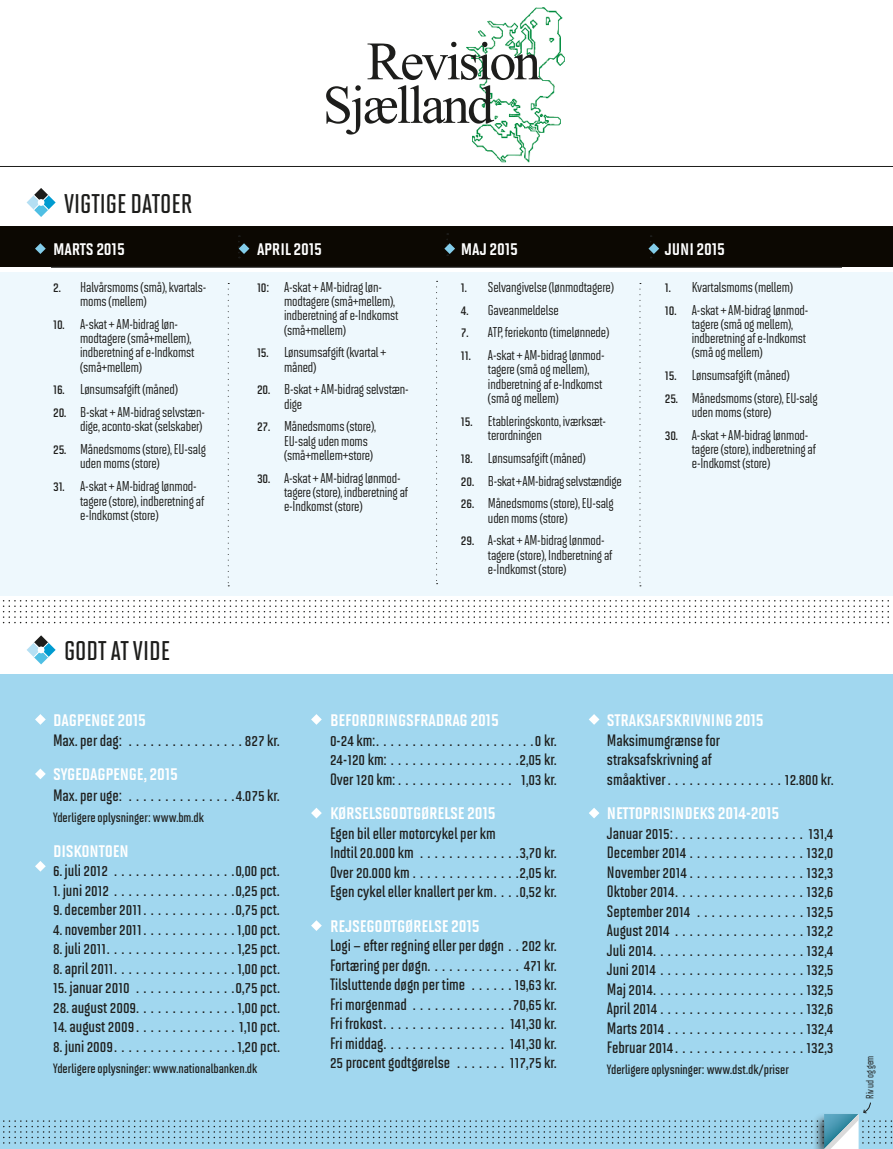
<style>
.page{position:relative;width:893px;height:1149px;background:#fff}
.page>*{position:absolute;margin:0;border:0;box-sizing:border-box;transform-origin:0 0}
.t1{font:54px/43.5px "Times New Roman";letter-spacing:-.045em;color:#1d1d1b}
.t2{font:27px "Solano Gothic MVB Sb Cap";color:#1d1d1b}
.t3{font:19.5px "Solano Gothic MVB Bd SC";letter-spacing:-.01em;color:#fff}
.t4{font:600 16.5px/19.5px "Solano Gothic MVB";color:#1d1d1b;text-align:justify}
.t5{font:500 14.25px/14.2px "Solano Gothic MVB";letter-spacing:-.01em;color:#1d1d1b}
.t6{font:600 13.5px "Solano Gothic MVB";color:#1d1d1b}
.t7{font:500 10.5px "Solano Gothic MVB";letter-spacing:-.01em;color:#1d1d1b}
.s1{font-weight:600}
</style>
<div class="page">
<div style="left:0;top:272px;width:893px;height:323px;background:#eef8fd"></div>
<div style="left:0;top:674px;width:893px;height:474px;background:#a1d7ef"></div>
<div style="left:0;top:226px;width:893px;height:41px;background:#0c0802"></div>
<svg style="left:2px;top:600px;width:887px;height:23px"></svg>
<svg style="left:35px;top:714px;width:11px;height:10px"></svg>
<svg style="left:311px;top:714px;width:11px;height:10px"></svg>
<svg style="left:589px;top:714px;width:10px;height:10px"></svg>
<svg style="left:35px;top:768px;width:11px;height:11px"></svg>
<svg style="left:311px;top:808px;width:11px;height:10px"></svg>
<svg style="left:589px;top:808px;width:10px;height:10px"></svg>
<svg style="left:35px;top:861px;width:11px;height:10px"></svg>
<svg style="left:311px;top:920px;width:11px;height:10px"></svg>
<svg style="left:27px;top:188px;width:29px;height:29px"></svg>
<svg style="left:27px;top:635px;width:29px;height:29px"></svg>
<hr style="left:51px;top:267px;width:791px;height:1px;background:#1d1d1b">
<svg style="left:436px;top:281px;width:2px;height:303px"></svg>
<svg style="left:640px;top:283px;width:1px;height:303px"></svg>
<svg style="left:228px;top:283px;width:1px;height:303px"></svg>
<svg style="left:35px;top:243px;width:11px;height:11px"></svg>
<svg style="left:238px;top:235px;width:11px;height:23px"></svg>
<svg style="left:444px;top:233px;width:11px;height:23px"></svg>
<svg style="left:648px;top:235px;width:11px;height:23px"></svg>
<hr style="left:0;top:166px;width:893px;height:1px;background:#1d1d1b">
<svg style="left:0;top:1102px;width:893px;height:47px"></svg>
<img style="left:466px;top:7px;width:99px;height:156px">
<h2 class="t2" style="left:64px;top:188px;width:130px">VIGTIGE DATOER</h2>
<p class="t3" style="left:53px;top:237px;width:73px">MARTS 2015</p>
<p class="t5" style="left:80px;top:280px;width:128px;text-indent:-27px"><span class="s1">2.</span> Halvårsmoms (små), kvartals&shy;moms (mellem)</p>
<p class="t5" style="left:80px;top:317px;width:116px;text-indent:-27px"><span class="s1">10.</span> A-skat + AM-bidrag løn&shy;modtagere (små+mellem), indberetning af e-Indkomst (små+mellem)</p>
<p class="t5" style="left:53px;top:382px;width:126px"><span class="s1">16.</span> Lønsumsafgift (måned)</p>
<p class="t5" style="left:53px;top:405px;width:153px;text-align:right"><span class="s1">20.</span> B-skat + AM-bidrag selvstæn&shy;dige, aconto-skat (selskaber)</p>
<p class="t5" style="left:80px;top:442px;width:127px;text-indent:-27px"><span class="s1">25.</span> Månedsmoms (store), EU-salg uden moms (store)</p>
<p class="t5" style="left:80px;top:479px;width:126px;text-indent:-27px"><span class="s1">31.</span> A-skat + AM-bidrag lønmod&shy;tagere (store), indberetning af e-Indkomst (store)</p>
<h2 class="t2" style="left:64px;top:635px;width:107px">GODT AT VIDE</h2>
<h1 class="t1" style="left:323px;top:39px;width:220px;text-indent:44px">Revision<br>Sjælland</h1>
<p class="t3" style="left:257px;top:237px;width:67px">APRIL 2015</p>
<p class="t5" style="left:284px;top:280px;width:116px;text-indent:-27px"><span class="s1">10:</span> A-skat + AM-bidrag løn&shy;modtagere (små+mellem), indberetning af e-Indkomst (små+mellem)</p>
<p class="t5" style="left:284px;top:345px;width:104px;text-indent:-27px"><span class="s1">15.</span> Lønsumsafgift (kvartal + måned)</p>
<p class="t5" style="left:284px;top:382px;width:126px;text-indent:-27px"><span class="s1">20.</span> B-skat + AM-bidrag selvstæn&shy;dige</p>
<p class="t5" style="left:284px;top:419px;width:93px;text-indent:-27px"><span class="s1">27.</span> Månedsmoms (store),<br>EU-salg uden moms (små+mellem+store)</p>
<p class="t5" style="left:284px;top:470px;width:126px;text-indent:-27px"><span class="s1">30.</span> A-skat + AM-bidrag lønmod&shy;tagere (store), indberetning af e-Indkomst (store)</p>
<p class="t3" style="left:461px;top:237px;width:59px">MAJ 2015</p>
<p class="t5" style="left:461px;top:280px;width:154px"><span class="s1">1.</span> Selvangivelse (lønmodtagere)</p>
<p class="t5" style="left:461px;top:302px;width:99px"><span class="s1">4.</span> Gaveanmeldelse</p>
<p class="t5" style="left:461px;top:325px;width:150px"><span class="s1">7.</span> ATP, feriekonto (timelønnede)</p>
<p class="t5" style="left:488px;top:348px;width:118px;text-indent:-27px"><span class="s1">11.</span> A-skat + AM-bidrag lønmod&shy;tagere (små og mellem), indberetning af e-Indkomst (små og mellem)</p>
<p class="t5" style="left:488px;top:413px;width:119px;text-indent:-27px"><span class="s1">15.</span> Etableringskonto, iværksæt&shy;terordningen</p>
<p class="t5" style="left:461px;top:450px;width:126px"><span class="s1">18.</span> Lønsumsafgift (måned)</p>
<p class="t5" style="left:461px;top:473px;width:162px"><span class="s1">20.</span> B-skat + AM-bidrag selvstændige</p>
<p class="t5" style="left:488px;top:496px;width:127px;text-indent:-27px"><span class="s1">26.</span> Månedsmoms (store), EU-salg uden moms (store)</p>
<p class="t5" style="left:488px;top:533px;width:126px;text-indent:-27px"><span class="s1">29.</span> A-skat + AM-bidrag lønmod&shy;tagere (store), Indberetning af e-Indkomst (store)</p>
<p class="t3" style="left:665px;top:237px;width:62px">JUNI 2015</p>
<p class="t5" style="left:665px;top:280px;width:130px"><span class="s1">1.</span> Kvartalsmoms (mellem)</p>
<p class="t5" style="left:692px;top:302px;width:118px;text-indent:-27px"><span class="s1">10.</span> A-skat + AM-bidrag lønmod&shy;tagere (små og mellem), indberetning af e-Indkomst (små og mellem)</p>
<p class="t5" style="left:665px;top:368px;width:126px"><span class="s1">15.</span> Lønsumsafgift (måned)</p>
<p class="t5" style="left:692px;top:391px;width:127px;text-indent:-27px"><span class="s1">25.</span> Månedsmoms (store), EU-salg uden moms (store)</p>
<p class="t5" style="left:692px;top:428px;width:126px;text-indent:-27px"><span class="s1">30.</span> A-skat + AM-bidrag lønmod&shy;tagere (store), indberetning af e-Indkomst (store)</p>
<p class="t3" style="left:53px;top:708px;width:94px">DAGPENGE 2015</p>
<p class="t4" style="left:53px;top:729px;width:228px">Max. per dag: . . . . . . . . . . . . . . . . 827 kr.</p>
<p class="t3" style="left:53px;top:762px;width:126px">SYGEDAGPENGE, 2015</p>
<p class="t4" style="left:53px;top:785px;width:228px">Max. per uge: . . . . . . . . . . . . . . .4.075 kr.</p>
<p class="t6" style="left:53px;top:809px;width:152px">Yderligere oplysninger: www.bm.dk</p>
<p class="t3" style="left:53px;top:838px;width:77px">DISKONTOEN</p>
<p class="t4" style="left:53px;top:860px;width:228px">6. juli 2012 . . . . . . . . . . . . . . . . .0,00 pct.</p>
<p class="t4" style="left:53px;top:879px;width:228px">1. juni 2012 . . . . . . . . . . . . . . . . .0,25 pct.</p>
<p class="t4" style="left:53px;top:899px;width:228px">9. december 2011. . . . . . . . . . . . .0,75 pct.</p>
<p class="t4" style="left:53px;top:918px;width:228px">4. november 2011. . . . . . . . . . . . . 1,00 pct.</p>
<p class="t4" style="left:53px;top:938px;width:228px">8. juli 2011..................1,25 pct.</p>
<p class="t4" style="left:53px;top:957px;width:228px">8. april 2011.................1,00 pct.</p>
<p class="t4" style="left:53px;top:977px;width:228px">15. januar 2010 . . . . . . . . . . . . . .0,75 pct.</p>
<p class="t4" style="left:53px;top:996px;width:228px">28. august 2009. . . . . . . . . . . . . . 1,00 pct.</p>
<p class="t4" style="left:53px;top:1016px;width:228px">14. august 2009. . . . . . . . . . . . . . 1,10 pct.</p>
<p class="t4" style="left:53px;top:1035px;width:228px">8. juni 2009.................1,20 pct.</p>
<p class="t6" style="left:53px;top:1060px;width:206px">Yderligere oplysninger: www.nationalbanken.dk</p>
<p class="t3" style="left:330px;top:708px;width:170px">BEFORDRINGSFRADRAG 2015</p>
<p class="t4" style="left:330px;top:729px;width:228px">0-24 km:......................0 kr.<br>24-120 km: . . . . . . . . . . . . . . . . . .2,05 kr.<br>Over 120 km: . . . . . . . . . . . . . . . . 1,03 kr.</p>
<p class="t3" style="left:330px;top:801px;width:167px">KØRSELSGODTGØRELSE 2015</p>
<p class="t4" style="left:330px;top:822px;width:228px;text-align:left">Egen bil eller motorcykel per km<br>Indtil 20.000 km . . . . . . . . . . . . . .3,70 kr.<br>Over 20.000 km . . . . . . . . . . . . . . .2,05 kr.<br>Egen cykel eller knallert per km. . . .0,52 kr.</p>
<p class="t3" style="left:330px;top:913px;width:151px">REJSEGODTGØRELSE 2015</p>
<p class="t4" style="left:330px;top:935px;width:228px">Logi – efter regning eller per døgn . . 202 kr.<br>Fortæring per døgn. . . . . . . . . . . . . 471 kr.<br>Tilsluttende døgn per time . . . . . . 19,63 kr.<br>Fri morgenmad . . . . . . . . . . . . . .70,65 kr.<br>Fri frokost.................141,30 kr.<br>Fri middag.................141,30 kr.<br>25 procent godtgørelse . . . . . . . 117,75 kr.</p>
<p class="t3" style="left:607px;top:708px;width:158px">STRAKSAFSKRIVNING 2015</p>
<p class="t4" style="left:607px;top:729px;width:228px;text-align:left">Maksimumgrænse for<br>straksafskrivning af<br>småaktiver . . . . . . . . . . . . . . . . 12.800 kr.</p>
<p class="t3" style="left:607px;top:801px;width:174px">NETTOPRISINDEKS 2014-2015</p>
<p class="t4" style="left:607px;top:822px;width:228px">Januar 2015:..................131,4<br>December 2014 . . . . . . . . . . . . . . . . 132,0<br>November 2014 . . . . . . . . . . . . . . . . 132,3<br>Oktober 2014..................132,6<br>September 2014 . . . . . . . . . . . . . . . 132,5<br>August 2014 . . . . . . . . . . . . . . . . . . 132,2<br>Juli 2014.....................132,4<br>Juni 2014 . . . . . . . . . . . . . . . . . . . . 132,5<br>Maj 2014.....................132,5<br>April 2014 . . . . . . . . . . . . . . . . . . . . 132,6<br>Marts 2014 . . . . . . . . . . . . . . . . . . . 132,4<br>Februar 2014..................132,3</p>
<p class="t6" style="left:607px;top:1061px;width:184px">Yderligere oplysninger: www.dst.dk/priser</p>
<p class="t7" style="left:864px;top:1098px;width:45px;rotate:-90deg">Riv ud og gem</p>
</div>
